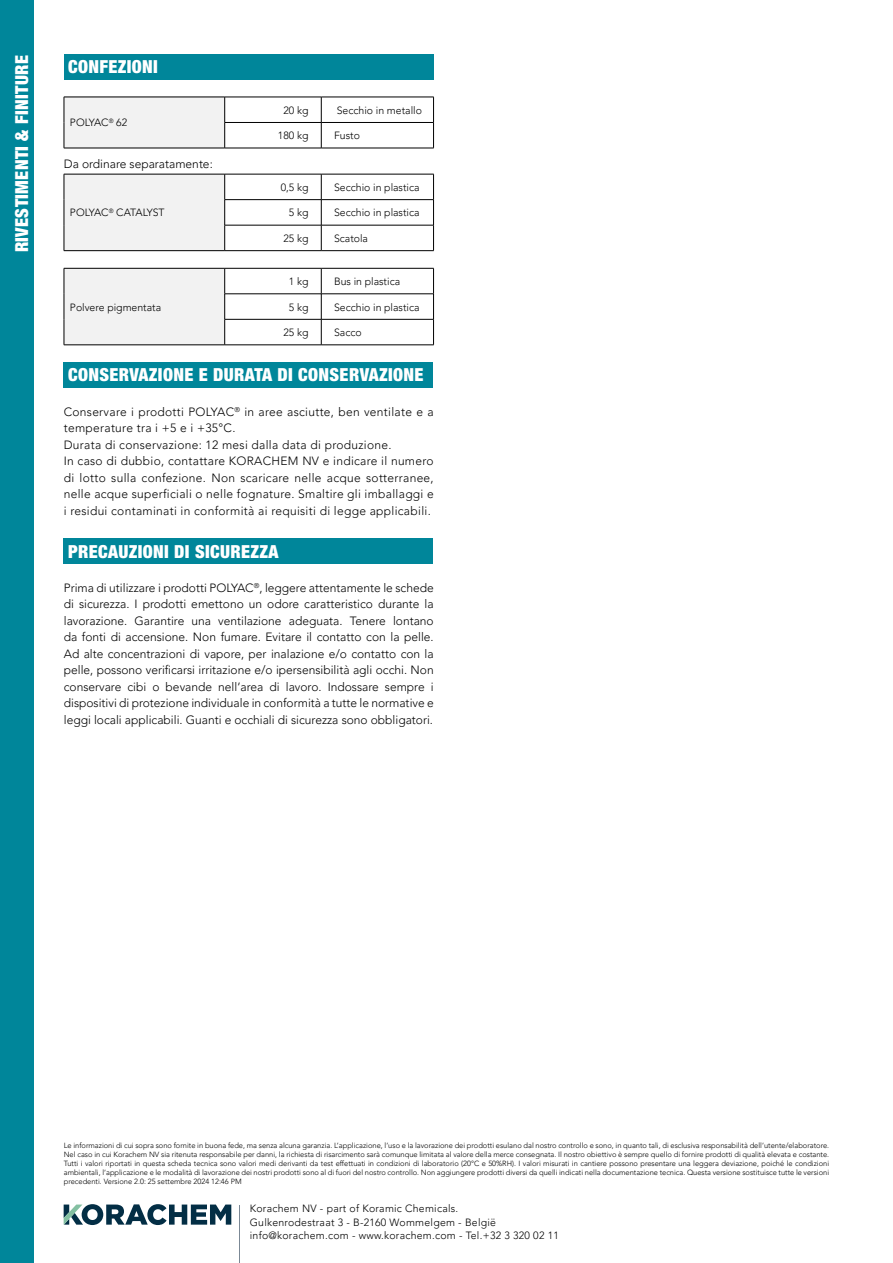
<style>
.page{position:relative;width:893px;height:1263px;background:#fff}
.page>*{position:absolute;margin:0;border:0;box-sizing:border-box;transform-origin:0 0}
.t1{font:900 condensed 18px "Helvetica Neue LT Std";letter-spacing:.02em;color:#fff}
.t2{font:300 12px/16.5px "Avenir LT Pro";letter-spacing:.025em;color:#000}
.t3{font:300 12px "Avenir LT Pro";color:#000}
.t4{font:300 10.5px "Avenir LT Pro";color:#000}
.t5{font:300 10.5px/13.5px "Avenir LT Pro";letter-spacing:.025em;color:#000}
.t6{font:300 7.5px/9px "Avenir LT Pro";color:#000;text-align:justify}
</style>
<div class="page">
<div style="left:0;top:0;width:34px;height:1263px;background:#00869a"></div>
<hr style="left:240px;top:1205px;width:1px;height:58px;background:#7b8895">
<svg style="left:64px;top:1204px;width:167px;height:21px"></svg>
<div style="left:64px;top:54px;width:369px;height:26px;background:#00869a"></div>
<div style="left:64px;top:97px;width:161px;height:51px;background:#f2f2f2"></div>
<hr style="left:64px;top:97px;width:161px;height:1px;background:#000">
<hr style="left:225px;top:97px;width:96px;height:1px;background:#000">
<svg style="left:64px;top:97px;width:1px;height:51px"></svg>
<hr style="left:225px;top:122px;width:96px;height:1px;background:#000">
<svg style="left:224px;top:97px;width:1px;height:51px"></svg>
<hr style="left:64px;top:148px;width:161px;height:1px;background:#000">
<hr style="left:225px;top:148px;width:96px;height:1px;background:#000">
<hr style="left:321px;top:97px;width:113px;height:1px;background:#000">
<hr style="left:321px;top:122px;width:113px;height:1px;background:#000">
<svg style="left:321px;top:97px;width:1px;height:51px"></svg>
<svg style="left:433px;top:97px;width:1px;height:51px"></svg>
<hr style="left:321px;top:148px;width:113px;height:1px;background:#000">
<div style="left:64px;top:174px;width:161px;height:77px;background:#f2f2f2"></div>
<hr style="left:64px;top:174px;width:161px;height:1px;background:#000">
<svg style="left:64px;top:174px;width:1px;height:76px"></svg>
<hr style="left:64px;top:250px;width:161px;height:1px;background:#000">
<hr style="left:225px;top:174px;width:96px;height:1px;background:#000">
<hr style="left:321px;top:174px;width:113px;height:1px;background:#000">
<hr style="left:225px;top:199px;width:96px;height:1px;background:#000">
<hr style="left:321px;top:199px;width:113px;height:1px;background:#000">
<hr style="left:225px;top:225px;width:96px;height:1px;background:#000">
<svg style="left:224px;top:174px;width:1px;height:76px"></svg>
<hr style="left:321px;top:225px;width:113px;height:1px;background:#000">
<svg style="left:321px;top:174px;width:1px;height:76px"></svg>
<svg style="left:433px;top:174px;width:1px;height:76px"></svg>
<hr style="left:225px;top:250px;width:96px;height:1px;background:#000">
<hr style="left:321px;top:250px;width:113px;height:1px;background:#000">
<div style="left:64px;top:268px;width:161px;height:77px;background:#f2f2f2"></div>
<hr style="left:64px;top:268px;width:161px;height:1px;background:#000">
<svg style="left:64px;top:268px;width:1px;height:77px"></svg>
<hr style="left:64px;top:345px;width:161px;height:1px;background:#000">
<hr style="left:225px;top:268px;width:96px;height:1px;background:#000">
<hr style="left:321px;top:268px;width:113px;height:1px;background:#000">
<hr style="left:225px;top:294px;width:96px;height:1px;background:#000">
<hr style="left:321px;top:294px;width:113px;height:1px;background:#000">
<hr style="left:225px;top:319px;width:96px;height:1px;background:#000">
<svg style="left:224px;top:268px;width:1px;height:77px"></svg>
<hr style="left:321px;top:319px;width:113px;height:1px;background:#000">
<svg style="left:321px;top:268px;width:1px;height:77px"></svg>
<svg style="left:433px;top:268px;width:1px;height:77px"></svg>
<hr style="left:225px;top:345px;width:96px;height:1px;background:#000">
<hr style="left:321px;top:345px;width:113px;height:1px;background:#000">
<div style="left:64px;top:362px;width:369px;height:26px;background:#00869a"></div>
<div style="left:64px;top:538px;width:369px;height:26px;background:#00869a"></div>
<h1 class="t1" style="left:11px;top:252px;width:198px;rotate:-90deg">RIVESTIMENTI &amp; FINITURE</h1>
<h1 class="t1" style="left:68px;top:56px;width:91px">CONFEZIONI</h1>
<p class="t4" style="left:70px;top:117px;width:59px">POLYAC<sup>®</sup> 62</p>
<p class="t3" style="left:64px;top:157px;width:150px">Da ordinare separatamente:</p>
<p class="t4" style="left:70px;top:207px;width:96px">POLYAC<sup>®</sup> CATALYST</p>
<p class="t4" style="left:283px;top:104px;width:27px">20 kg</p>
<p class="t4" style="left:337px;top:104px;width:87px">Secchio in metallo</p>
<p class="t4" style="left:278px;top:129px;width:32px">180 kg</p>
<p class="t4" style="left:334px;top:129px;width:27px">Fusto</p>
<p class="t4" style="left:281px;top:181px;width:29px">0,5 kg</p>
<p class="t4" style="left:334px;top:181px;width:87px">Secchio in plastica</p>
<p class="t4" style="left:289px;top:207px;width:21px">5 kg</p>
<p class="t4" style="left:334px;top:207px;width:87px">Secchio in plastica</p>
<p class="t4" style="left:283px;top:232px;width:27px">25 kg</p>
<p class="t4" style="left:334px;top:232px;width:36px">Scatola</p>
<p class="t4" style="left:289px;top:275px;width:21px">1 kg</p>
<p class="t4" style="left:334px;top:275px;width:68px">Bus in plastica</p>
<p class="t4" style="left:289px;top:301px;width:21px">5 kg</p>
<p class="t4" style="left:334px;top:301px;width:87px">Secchio in plastica</p>
<p class="t4" style="left:283px;top:326px;width:27px">25 kg</p>
<p class="t4" style="left:334px;top:326px;width:29px">Sacco</p>
<h1 class="t1" style="left:68px;top:364px;width:357px">CONSERVAZIONE E DURATA DI CONSERVAZIONE</h1>
<p class="t2" style="left:64px;top:403px;width:371px">Conservare i prodotti POLYAC<sup>®</sup> in aree asciutte, ben ventilate e a temperature tra i +5 e i +35°C.<br>Durata di conservazione: 12 mesi dalla data di produzione.<br>In caso di dubbio, contattare KORACHEM NV e indicare il numero di lotto sulla confezione. Non scaricare nelle acque sotterranee, nelle acque superficiali o nelle fognature. Smaltire gli imballaggi e i residui contaminati in conformità ai requisiti di legge applicabili.</p>
<h1 class="t1" style="left:68px;top:540px;width:212px">PRECAUZIONI DI SICUREZZA</h1>
<p class="t2" style="left:64px;top:579px;width:371px;text-align:justify">Prima di utilizzare i prodotti POLYAC<sup>®</sup>, leggere attentamente le schede di sicurezza. I prodotti emettono un odore caratteristico durante la lavorazione. Garantire una ventilazione adeguata. Tenere lontano da fonti di accensione. Non fumare. Evitare il contatto con la pelle.<br>Ad alte concentrazioni di vapore, per inalazione e/o contatto con la pelle, possono verificarsi irritazione e/o ipersensibilità agli occhi. Non conservare cibi o bevande nell’area di lavoro. Indossare sempre i dispositivi di protezione individuale in conformità a tutte le normative e leggi locali applicabili. Guanti e occhiali di sicurezza sono obbligatori.</p>
<p class="t4" style="left:70px;top:301px;width:93px">Polvere pigmentata</p>
<p class="t6" style="left:64px;top:1141px;width:767px">Le informazioni di cui sopra sono fornite in buona fede, ma senza alcuna garanzia. L’applicazione, l’uso e la lavorazione dei prodotti esulano dal nostro controllo e sono, in quanto tali, di esclusiva responsabilità dell’utente/elaboratore.<br>Nel caso in cui Korachem NV sia ritenuta responsabile per danni, la richiesta di risarcimento sarà comunque limitata al valore della merce consegnata. Il nostro obiettivo è sempre quello di fornire prodotti di qualità elevata e costante.<br>Tutti i valori riportati in questa scheda tecnica sono valori medi derivanti da test effettuati in condizioni di laboratorio (20°C e 50%RH). I valori misurati in cantiere possono presentare una leggera deviazione, poiché le condizioni ambientali, l’applicazione e le modalità di lavorazione dei nostri prodotti sono al di fuori del nostro controllo. Non aggiungere prodotti diversi da quelli indicati nella documentazione tecnica. Questa versione sostituisce tutte le versioni precedenti. Versione 2.0: 25 settembre 2024 12:46 PM</p>
<p class="t5" style="left:250px;top:1202px;width:311px">Korachem NV - part of Koramic Chemicals.<br>Gulkenrodestraat 3 - B-2160 Wommelgem - België info@korachem.com - www.korachem.com - Tel.+32 3 320 02 11</p>
</div>
